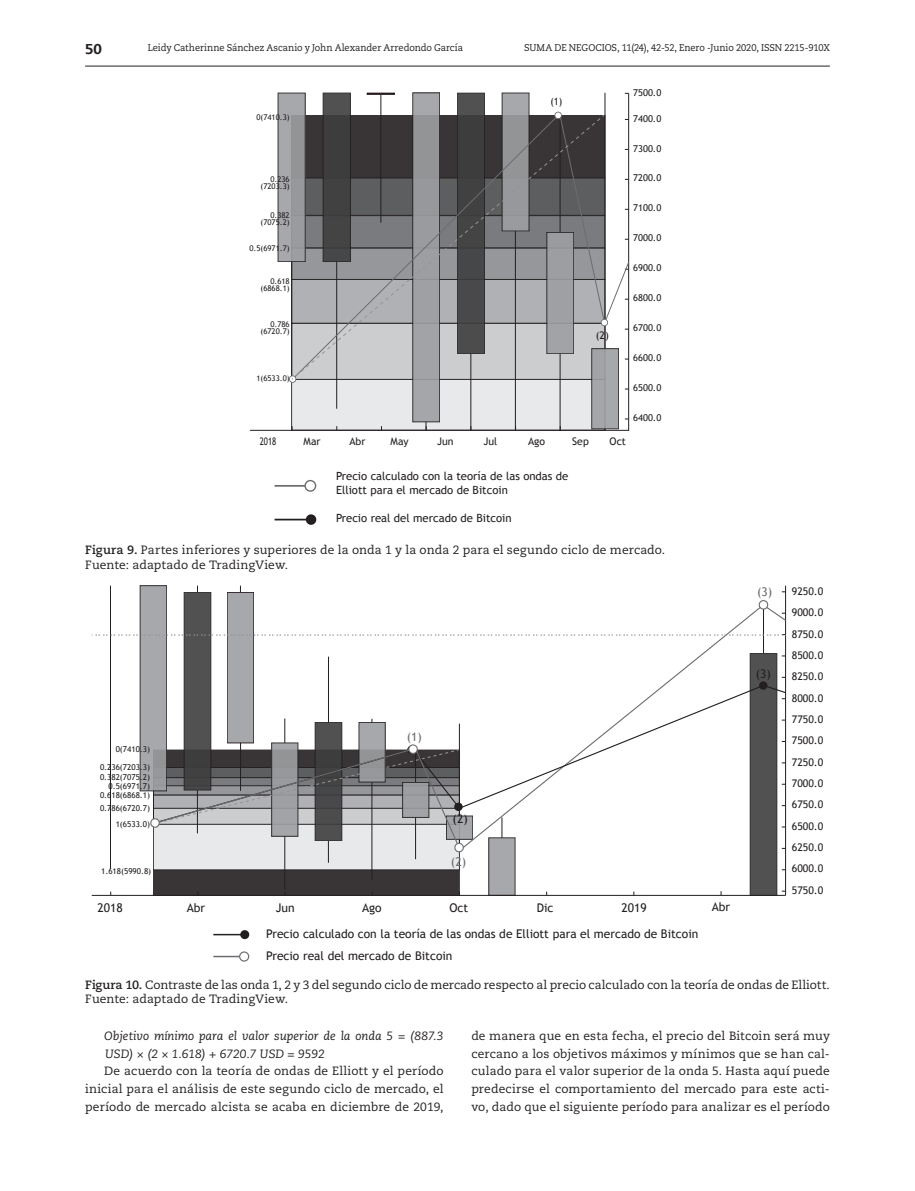
<style>
.page{position:relative;width:915px;height:1191px;background:#fff}
.page>*{position:absolute;margin:0;border:0;box-sizing:border-box;transform-origin:0 0}
.t1{font:800 14.25px "Caecilia LT Std";color:#231f20}
.t2{font:12px/17.5px "Caecilia LT Std";letter-spacing:.005em;color:#231f20}
.t3{font:12px "Trebuchet MS";color:#231f20}
.t4{font:italic 12px "Caecilia LT Std";color:#231f20}
.t5{font:12px "Trebuchet MS";color:#6c6d70}
.t6{font:11.25px/13.6px "Trebuchet MS";color:#231f20}
.t7{font:10.5px/21.3px "Trebuchet MS";color:#231f20;text-align:justify}
.t8{font:10.5px "Trebuchet MS";color:#231f20;scale:.75 1}
.t9{font:10.5px "Trebuchet MS";color:#231f20;scale:.91 1}
.t10{font:9.75px "Caecilia LT Std";letter-spacing:-.01em;color:#231f20;scale:.95 1}
.t11{font:9.45px "Trebuchet MS";color:#231f20}
.t12{font:8.1px/9.3px "Trebuchet MS";color:#231f20;text-align:right}
.t13{font:7.8px/6.9px "Trebuchet MS";color:#231f20;text-align:right}
.s1{font-weight:700}
.s2{font-style:normal}
</style>
<div class="page">
<hr style="left:85px;top:66px;width:744px;height:1px;background:#231f20">
<hr style="left:628px;top:93px;width:1px;height:338px;background:#231f20">
<div style="left:291px;top:379px;width:313px;height:51px;background:#e6e7e9"></div>
<hr style="left:336px;top:262px;width:1px;height:147px;background:#231f20">
<div style="left:412px;top:93px;width:27px;height:329px;background:#a4a6a9"></div>
<div style="left:278px;top:93px;width:27px;height:169px;background:#a6a8ab"></div>
<hr style="left:250px;top:430px;width:379px;height:1px;background:#231f20">
<hr style="left:559px;top:354px;width:1px;height:76px;background:#231f20">
<div style="left:323px;top:93px;width:27px;height:169px;background:#515152"></div>
<div style="left:323px;top:93px;width:27px;height:169px;border:1px solid #231f20"></div>
<hr style="left:380px;top:94px;width:1px;height:129px;background:#231f20">
<svg style="left:367px;top:93px;width:27px;height:1px"></svg>
<div style="left:502px;top:93px;width:27px;height:138px;background:#a6a8ab"></div>
<hr style="left:514px;top:231px;width:1px;height:199px;background:#231f20">
<hr style="left:470px;top:354px;width:1px;height:76px;background:#231f20">
<div style="left:457px;top:93px;width:27px;height:261px;background:#515152"></div>
<hr style="left:604px;top:93px;width:1px;height:256px;background:#231f20">
<div style="left:591px;top:349px;width:27px;height:80px;background:#a6a8ab"></div>
<div style="left:591px;top:348px;width:27px;height:81px;border:1px solid #231f20"></div>
<hr style="left:274px;top:485px;width:36px;height:2px;background:#6c6d70">
<svg style="left:304px;top:480px;width:12px;height:12px"></svg>
<hr style="left:274px;top:519px;width:37px;height:1px;background:#231f20">
<div style="left:306px;top:514px;width:10px;height:11px;background:#231f20;border-radius:50%"></div>
<svg style="left:291px;top:114px;width:268px;height:266px"></svg>
<svg style="left:289px;top:375px;width:7px;height:8px"></svg>
<svg style="left:294px;top:116px;width:308px;height:261px"></svg>
<svg style="left:554px;top:111px;width:75px;height:219px"></svg>
<div style="left:153px;top:870px;width:306px;height:25px;background:#393536"></div>
<hr style="left:784px;top:585px;width:1px;height:310px;background:#231f20">
<div style="left:153px;top:824px;width:306px;height:46px;background:#e6e7e9"></div>
<div style="left:140px;top:585px;width:27px;height:206px;background:#a6a8ab"></div>
<div style="left:140px;top:585px;width:27px;height:206px;border:1px solid #231f20"></div>
<hr style="left:284px;top:836px;width:1px;height:53px;background:#231f20">
<div style="left:184px;top:592px;width:27px;height:198px;background:#515152"></div>
<div style="left:184px;top:592px;width:27px;height:198px;border:1px solid #231f20"></div>
<div style="left:227px;top:592px;width:27px;height:151px;background:#a6a8ab"></div>
<div style="left:227px;top:592px;width:27px;height:151px;border:1px solid #1d0f14"></div>
<hr style="left:371px;top:782px;width:1px;height:98px;background:#231f20">
<hr style="left:213px;top:955px;width:31px;height:2px;background:#6c6d70">
<svg style="left:239px;top:951px;width:10px;height:10px"></svg>
<hr style="left:213px;top:934px;width:32px;height:1px;background:#231f20">
<div style="left:240px;top:930px;width:9px;height:9px;background:#231f20;border-radius:50%"></div>
<svg style="left:457px;top:609px;width:307px;height:68px"></svg>
<svg style="left:757px;top:599px;width:29px;height:23px"></svg>
<hr style="left:328px;top:656px;width:1px;height:66px;background:#231f20">
<hr style="left:110px;top:585px;width:1px;height:284px;background:#231f20">
<div style="left:750px;top:653px;width:26px;height:242px;background:#515152"></div>
<div style="left:749px;top:653px;width:27px;height:242px;border:1px solid #231f20"></div>
<div style="left:488px;top:837px;width:27px;height:58px;background:#a6a8ab"></div>
<div style="left:488px;top:837px;width:27px;height:58px;border:1px solid #231f20"></div>
<hr style="left:92px;top:895px;width:693px;height:1px;background:#231f20">
<svg style="left:92px;top:634px;width:693px;height:1px"></svg>
<svg style="left:150px;top:677px;width:636px;height:185px"></svg>
<p class="t1" style="left:85px;top:41px;width:18px">50</p>
<p class="t10" style="left:148px;top:42px;width:333px">Leidy Catherinne Sánchez Ascanio y John Alexander Arredondo García</p>
<p class="t10" style="left:524px;top:42px;width:323px">SUMA DE NEGOCIOS, 11(24), 42-52, Enero -Junio 2020, ISSN 2215-910X</p>
<p class="t13" style="left:256px;top:113px;width:35px">0(7410.3)</p>
<p class="t13" style="left:260px;top:175px;width:31px">0.236 (7203.3)</p>
<p class="t13" style="left:260px;top:212px;width:31px">0.382 (7075.2)</p>
<p class="t13" style="left:249px;top:245px;width:42px">0.5(6971.7)</p>
<p class="t13" style="left:260px;top:278px;width:31px">0.618 (6868.1)</p>
<p class="t13" style="left:260px;top:321px;width:31px">0.786 (6720.7)</p>
<p class="t13" style="left:256px;top:375px;width:35px">1(6533.0)</p>
<p class="t8" style="left:260px;top:435px;width:23px">2018</p>
<p class="t7" style="left:303px;top:430px;width:18px">Mar</p>
<p class="t7" style="left:349px;top:430px;width:18px">Abr</p>
<p class="t7" style="left:390px;top:430px;width:20px">May</p>
<p class="t7" style="left:437px;top:430px;width:18px">Jun</p>
<p class="t7" style="left:483px;top:430px;width:15px">Jul</p>
<p class="t9" style="left:550px;top:95px;width:15px">(1)</p>
<p class="t7" style="left:595px;top:324px;width:15px">(2)</p>
<p class="t11" style="left:633px;top:87px;width:30px">7500.0</p>
<p class="t11" style="left:633px;top:113px;width:30px">7400.0</p>
<p class="t11" style="left:633px;top:143px;width:30px">7300.0</p>
<p class="t11" style="left:633px;top:172px;width:30px">7200.0</p>
<p class="t11" style="left:633px;top:202px;width:30px">7100.0</p>
<p class="t11" style="left:633px;top:232px;width:30px">7000.0</p>
<p class="t11" style="left:633px;top:262px;width:30px">6900.0</p>
<p class="t11" style="left:633px;top:292px;width:30px">6800.0</p>
<p class="t11" style="left:633px;top:322px;width:30px">6700.0</p>
<p class="t11" style="left:633px;top:352px;width:30px">6600.0</p>
<p class="t11" style="left:633px;top:382px;width:30px">6500.0</p>
<p class="t11" style="left:633px;top:412px;width:30px">6400.0</p>
<p class="t7" style="left:528px;top:430px;width:19px">Ago</p>
<p class="t7" style="left:572px;top:430px;width:18px">Sep</p>
<p class="t7" style="left:609px;top:430px;width:18px">Oct</p>
<p class="t6" style="left:336px;top:469px;width:234px">Precio calculado con la teoría de las ondas de<br>Elliott para el mercado de Bitcoin</p>
<p class="t6" style="left:336px;top:511px;width:177px">Precio real del mercado de Bitcoin</p>
<p class="t2" style="left:85px;top:543px;width:581px;line-height:14.4px"><span class="s1">Figura 9.</span> Partes inferiores y superiores de la onda 1 y la onda 2 para el segundo ciclo de mercado.<br>Fuente: adaptado de TradingView.</p>
<p class="t12" style="left:116px;top:745px;width:36px">0(7410.3)</p>
<p class="t12" style="left:100px;top:772px;width:52px">0.382(7075.2)<br>0.5(6971.7)</p>
<p class="t12" style="left:100px;top:790px;width:52px">0.618(6868.1)</p>
<p class="t12" style="left:116px;top:819px;width:36px">1(6533.0)</p>
<p class="t12" style="left:100px;top:763px;width:52px">0.236(7203.3)</p>
<p class="t12" style="left:100px;top:803px;width:52px">0.786(6720.7)</p>
<p class="t12" style="left:101px;top:866px;width:52px">1.618(5990.8)</p>
<p class="t5" style="left:406px;top:730px;width:17px">(1)</p>
<p class="t3" style="left:452px;top:812px;width:17px">(2)</p>
<p class="t5" style="left:451px;top:854px;width:17px">(2)</p>
<p class="t3" style="left:97px;top:900px;width:27px">2018</p>
<p class="t3" style="left:187px;top:900px;width:20px">Abr</p>
<p class="t3" style="left:275px;top:900px;width:20px">Jun</p>
<p class="t3" style="left:362px;top:900px;width:21px">Ago</p>
<p class="t3" style="left:711px;top:900px;width:20px">Abr</p>
<p class="t3" style="left:449px;top:900px;width:20px">Oct</p>
<p class="t3" style="left:536px;top:900px;width:18px">Dic</p>
<p class="t3" style="left:621px;top:900px;width:27px">2019</p>
<p class="t3" style="left:266px;top:926px;width:433px">Precio calculado con la teoría de las ondas de Elliott para el mercado de Bitcoin</p>
<p class="t3" style="left:266px;top:949px;width:188px">Precio real del mercado de Bitcoin</p>
<p class="t5" style="left:756px;top:585px;width:17px">(3)</p>
<p class="t3" style="left:755px;top:666px;width:17px">(3)</p>
<p class="t7" style="left:791px;top:581px;width:33px">9250.0</p>
<p class="t7" style="left:791px;top:602px;width:33px">9000.0<br>8750.0</p>
<p class="t7" style="left:791px;top:645px;width:33px">8500.0<br>8250.0<br>8000.0</p>
<p class="t7" style="left:791px;top:709px;width:33px">7750.0</p>
<p class="t7" style="left:791px;top:730px;width:33px">7500.0</p>
<p class="t7" style="left:791px;top:751px;width:33px">7250.0</p>
<p class="t7" style="left:791px;top:773px;width:33px">7000.0<br>6750.0<br>6500.0<br>6250.0<br>6000.0<br>5750.0</p>
<p class="t2" style="left:85px;top:977px;width:746px;line-height:14.4px"><span class="s1">Figura 10.</span> Contraste de las onda 1, 2 y 3 del segundo ciclo de mercado respecto al precio calculado con la teoría de ondas de Elliott.<br>Fuente: adaptado de TradingView.</p>
<p class="t4" style="left:104px;top:1029px;width:341px">Objetivo mínimo para el valor superior de la onda 5 <span class="s2">=</span> (887.3</p>
<p class="t4" style="left:105px;top:1047px;width:221px">USD) <span class="s2">×</span> (2 <span class="s2">×</span> 1.618) + 6720.7 USD <span class="s2">=</span> 9592</p>
<p class="t2" style="left:104px;top:1062px;width:341px">De acuerdo con la teoría de ondas de Elliott y el período</p>
<p class="t2" style="left:85px;top:1080px;width:360px">inicial para el análisis de este segundo ciclo de mercado, el</p>
<p class="t2" style="left:85px;top:1097px;width:360px">período de mercado alcista se acaba en diciembre de 2019,</p>
<p class="t2" style="left:471px;top:1027px;width:360px;text-align:justify">de manera que en esta fecha, el precio del Bitcoin será muy cercano a los objetivos máximos y mínimos que se han cal&shy;culado para el valor superior de la onda 5. Hasta aquí puede predecirse el comportamiento del mercado para este acti&shy;vo, dado que el siguiente período para analizar es el período</p>
</div>
